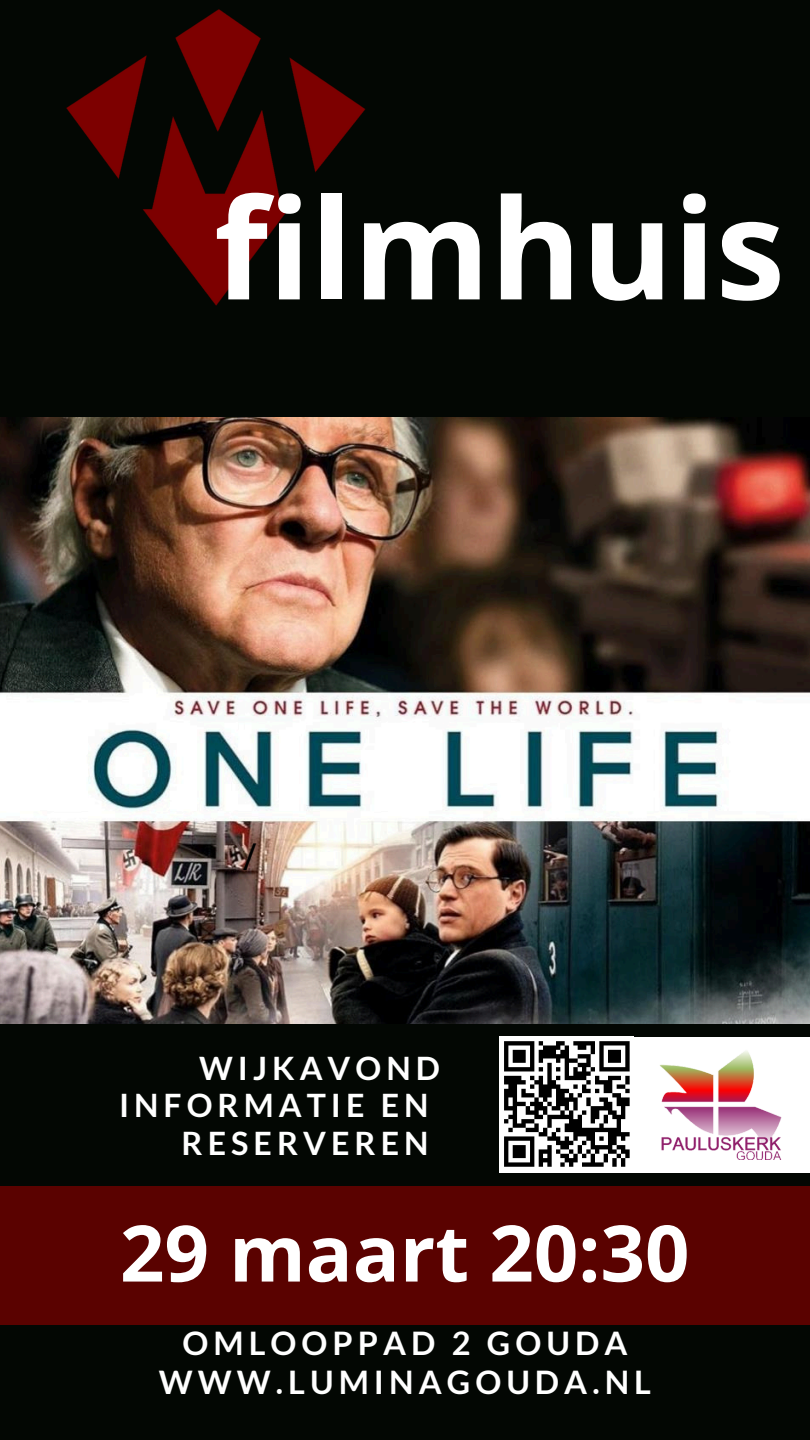
<style>
.page{position:relative;width:810px;height:1440px;background:#030703}
.page>*{position:absolute;margin:0;border:0;box-sizing:border-box;transform-origin:0 0}
.t1{font:700 139.4px "Open Sans";color:#fff}
.t2{font:700 78px "Open Sans";color:#fff}
.t3{font:37px "Open Sans";color:#000}
.t4{font:700 32.5px "Lato";letter-spacing:.155em;color:#fff}
.t5{font:700 32.3px/37.5px "Lato";letter-spacing:.155em;color:#fff}
</style>
<div class="page">
<div style="left:0;top:1186px;width:810px;height:138px;background:#5a0200"></div>
<img style="left:66px;top:9px;width:300px;height:297px">
<img style="left:0;top:417px;width:810px;height:606px">
<div style="left:500px;top:1037px;width:310px;height:135px;background:#fff"></div>
<img style="left:660px;top:1050px;width:122px;height:110px">
<svg style="left:504px;top:1041px;width:126px;height:126px"></svg>
<h1 class="t1" style="left:214px;top:151px;width:572px">filmhuis</h1>
<p class="t3" style="left:243px;top:831px;width:15px">/</p>
<p class="t5" style="left:119px;top:1049px;width:322px;text-indent:80px">WIJKAVOND<br>INFORMATIE EN</p>
<p class="t5" style="left:182px;top:1124px;width:249px">RESERVEREN</p>
<p class="t2" style="left:120px;top:1198px;width:571px">29 maart 20:30</p>
<p class="t4" style="left:183px;top:1323px;width:446px">OMLOOPPAD 2 GOUDA</p>
<p class="t4" style="left:159px;top:1362px;width:494px">WWW.LUMINAGOUDA.NL</p>
</div>
